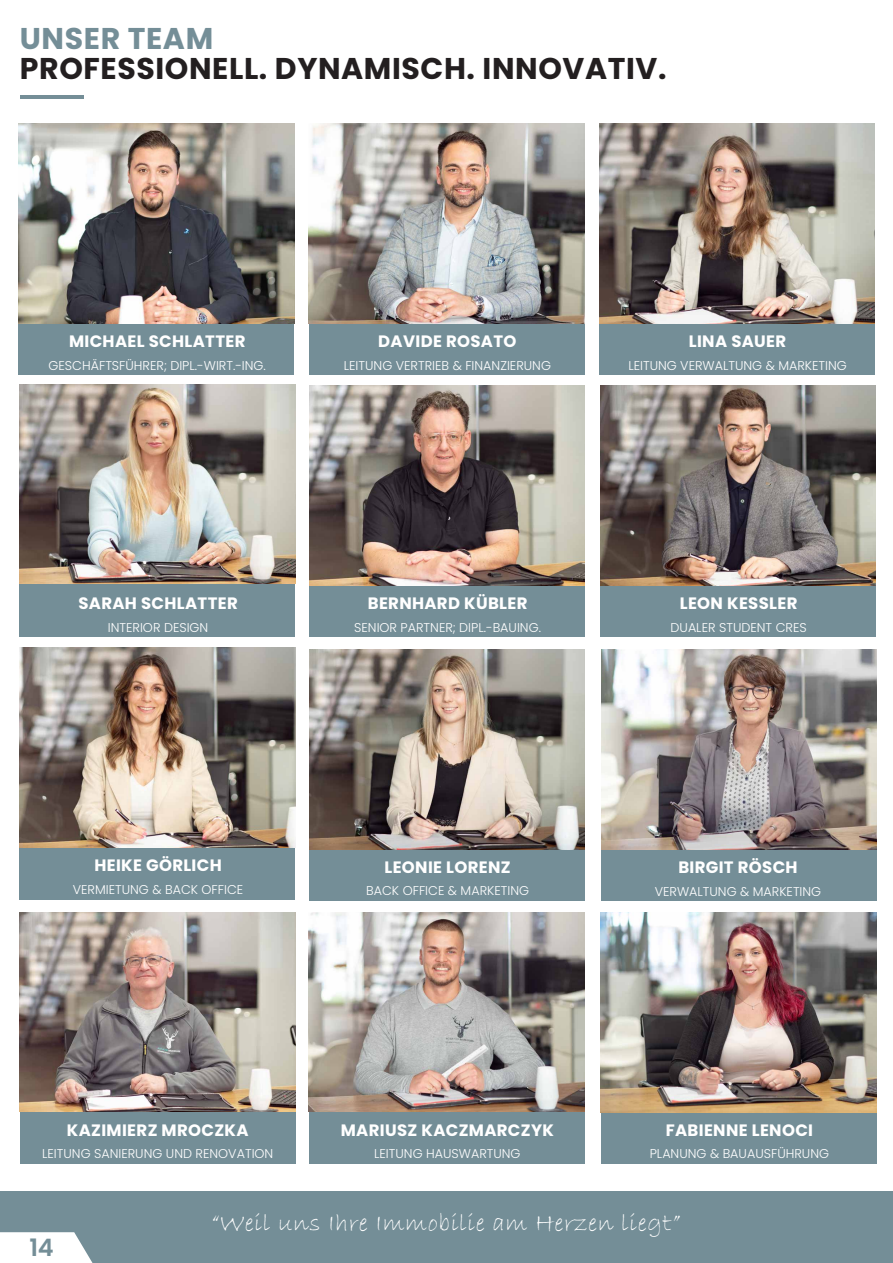
<style>
.page{position:relative;width:893px;height:1263px;background:#fff}
.page>*{position:absolute;margin:0;border:0;box-sizing:border-box;transform-origin:0 0}
.t1{font:700 30px "Poppins";letter-spacing:.02em;color:#231f20}
.t2{font:700 30px "Poppins";letter-spacing:.02em;color:#748e97}
.t3{font:25.5px "Bradley Hand ITC";letter-spacing:.02em;color:#fff}
.t4{font:600 24px "Poppins";color:#748e97}
.t5{font:700 16.5px "Poppins";letter-spacing:.02em;color:#fff}
.t6{font:300 12.75px "Poppins";color:#fff}
</style>
<div class="page">
<div style="left:0;top:1191px;width:893px;height:72px;background:#748e97"></div>
<hr style="left:20px;top:96px;width:64px;height:3px;background:#748e97">
<div style="left:19px;top:322px;width:275px;height:53px;background:#748e97"></div>
<img style="left:19px;top:124px;width:275px;height:199px">
<div style="left:309px;top:322px;width:275px;height:53px;background:#748e97"></div>
<img style="left:309px;top:124px;width:275px;height:199px">
<div style="left:599px;top:322px;width:276px;height:53px;background:#748e97"></div>
<img style="left:599px;top:124px;width:276px;height:199px">
<div style="left:20px;top:584px;width:275px;height:53px;background:#748e97"></div>
<img style="left:20px;top:384px;width:275px;height:200px">
<div style="left:309px;top:584px;width:276px;height:53px;background:#748e97"></div>
<img style="left:309px;top:386px;width:276px;height:199px">
<div style="left:600px;top:584px;width:276px;height:53px;background:#748e97"></div>
<img style="left:600px;top:386px;width:276px;height:199px">
<div style="left:20px;top:846px;width:275px;height:53px;background:#748e97"></div>
<img style="left:20px;top:648px;width:275px;height:199px">
<div style="left:309px;top:848px;width:276px;height:53px;background:#748e97"></div>
<img style="left:309px;top:649px;width:276px;height:200px">
<div style="left:20px;top:1111px;width:275px;height:53px;background:#748e97"></div>
<div style="left:309px;top:1111px;width:275px;height:53px;background:#748e97"></div>
<img style="left:309px;top:912px;width:275px;height:200px">
<img style="left:20px;top:912px;width:275px;height:200px">
<svg style="left:0;top:1232px;width:93px;height:31px"></svg>
<div style="left:601px;top:848px;width:276px;height:53px;background:#748e97"></div>
<img style="left:601px;top:649px;width:276px;height:200px">
<div style="left:601px;top:1111px;width:275px;height:53px;background:#748e97"></div>
<img style="left:601px;top:912px;width:275px;height:200px">
<p class="t2" style="left:20px;top:21px;width:195px">UNSER TEAM</p>
<p class="t1" style="left:20px;top:51px;width:648px">PROFESSIONELL. DYNAMISCH. INNOVATIV.</p>
<p class="t5" style="left:69px;top:332px;width:178px">MICHAEL SCHLATTER</p>
<p class="t6" style="left:49px;top:358px;width:219px">GESCHÄFTSFÜHRER; DIPL.-WIRT.-ING.</p>
<p class="t5" style="left:378px;top:332px;width:140px">DAVIDE ROSATO</p>
<p class="t6" style="left:344px;top:358px;width:209px">LEITUNG VERTRIEB &amp; FINANZIERUNG</p>
<p class="t5" style="left:689px;top:332px;width:99px">LINA SAUER</p>
<p class="t6" style="left:628px;top:358px;width:220px">LEITUNG VERWALTUNG &amp; MARKETING</p>
<p class="t5" style="left:78px;top:594px;width:161px">SARAH SCHLATTER</p>
<p class="t6" style="left:108px;top:620px;width:102px">INTERIOR DESIGN</p>
<p class="t5" style="left:368px;top:594px;width:161px">BERNHARD KÜBLER</p>
<p class="t6" style="left:354px;top:620px;width:188px">SENIOR PARTNER; DIPL.-BAUING.</p>
<p class="t5" style="left:680px;top:594px;width:119px">LEON KESSLER</p>
<p class="t6" style="left:671px;top:620px;width:138px">DUALER STUDENT CRES</p>
<p class="t5" style="left:94px;top:856px;width:129px">HEIKE GÖRLICH</p>
<p class="t6" style="left:73px;top:882px;width:172px">VERMIETUNG &amp; BACK OFFICE</p>
<p class="t5" style="left:384px;top:858px;width:128px">LEONIE LORENZ</p>
<p class="t6" style="left:366px;top:884px;width:164px">BACK OFFICE &amp; MARKETING</p>
<p class="t5" style="left:678px;top:858px;width:121px">BIRGIT RÖSCH</p>
<p class="t6" style="left:655px;top:884px;width:168px">VERWALTUNG &amp; MARKETING</p>
<p class="t5" style="left:67px;top:1120px;width:183px">KAZIMIERZ MROCZKA</p>
<p class="t6" style="left:42px;top:1146px;width:233px">LEITUNG SANIERUNG UND RENOVATION</p>
<p class="t5" style="left:341px;top:1120px;width:215px">MARIUSZ KACZMARCZYK</p>
<p class="t6" style="left:374px;top:1146px;width:148px">LEITUNG HAUSWARTUNG</p>
<p class="t5" style="left:666px;top:1120px;width:149px">FABIENNE LENOCI</p>
<p class="t6" style="left:650px;top:1146px;width:181px">PLANUNG &amp; BAUAUSFÜHRUNG</p>
<p class="t4" style="left:29px;top:1234px;width:26px">14</p>
<p class="t3" style="left:211px;top:1206px;width:471px">“Weil uns Ihre Immobilie am Herzen liegt”</p>
</div>
